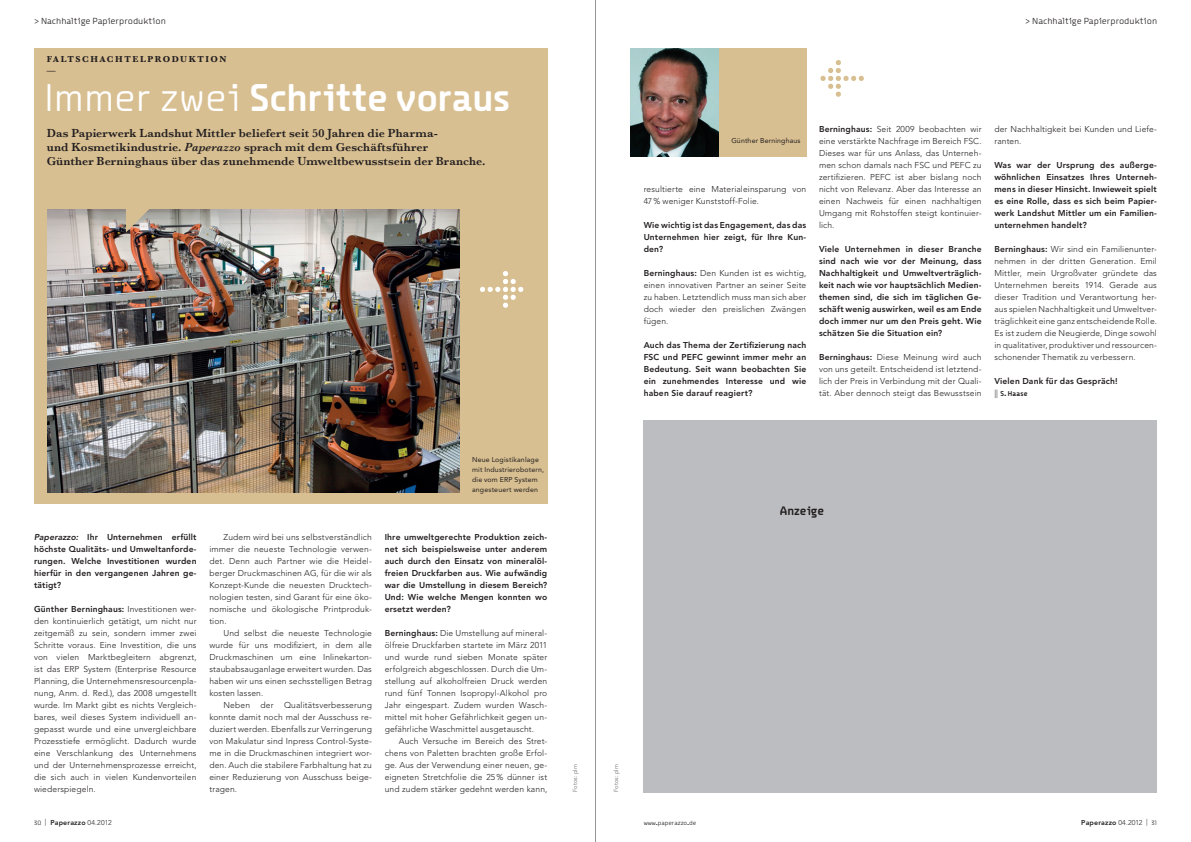
<style>
.page{position:relative;width:1191px;height:842px;background:#fff}
.page>*{position:absolute;margin:0;border:0;box-sizing:border-box;transform-origin:0 0}
.head_reg_44{font:700 44px "Newtype Stereo Rounded";letter-spacing:-.005em;color:#fff}
.subhead_bold_14{font:700 14px "Newtype Stereo Rounded";color:#231f20}
.vorspann_semib_12{font:600 12px/14px "Baskerville";letter-spacing:.01em;color:#231f20}
.t1{font:10px "Newtype Stereo Rounded Reg";color:#231f20}
.thema_9{font:700 9px "Baskerville";letter-spacing:.17em;color:#231f20}
.fliess_lig_8_5{font:300 8.5px/12px "Avenir LT Std";letter-spacing:.015em;color:#231f20;text-align:justify}
.fliess_lig_8_5-2{font:800 8.5px/12px "Avenir LT Std";letter-spacing:.02em;color:#231f20;text-align:justify}
.fliess_einzug{font:300 8.5px/12px "Avenir LT Std";letter-spacing:.015em;color:#231f20;text-align:justify}
.fliess_lig_8_5-3{font:700 8px "Newtype Stereo Rounded";letter-spacing:.03em;color:#231f20}
.bu_roman_7{font:7px/10px "Avenir LT Std";letter-spacing:.02em;color:#231f20}
.t2{font:800 7px "Avenir LT Std";letter-spacing:.025em;color:#231f20}
.t3{font:7px "Newtype Stereo Rounded Reg";color:#231f20}
.credit{font:5.8px "Avenir LT Std";letter-spacing:.005em;color:#6c6d70}
.s1{font-family:"Newtype Stereo Rounded Reg";font-weight:400}
.s2{font-style:italic}
.s3{font-weight:800}
.s4{font-family:"Avenir LT Std";font-weight:300;font-size:8.5px}
.s5{font-weight:300}
</style>
<div class="page">
<div style="left:34px;top:48px;width:513px;height:456px;background:#d8bf91"></div>
<img style="left:47px;top:209px;width:412px;height:283px">
<svg style="left:126px;top:209px;width:25px;height:23px"></svg>
<div style="left:643px;top:420px;width:514px;height:372px;background:#bcbdc0"></div>
<div style="left:631px;top:48px;width:175px;height:108px;background:#d8bf91"></div>
<img style="left:631px;top:48px;width:87px;height:108px">
<svg style="left:820px;top:60px;width:44px;height:37px"></svg>
<svg style="left:480px;top:271px;width:43px;height:37px"></svg>
<hr style="left:595px;top:0;width:1px;height:842px;background:#939598">
<p class="t1" style="left:34px;top:16px;width:133px">&gt; Nachhaltige Papierproduktion</p>
<p class="t1" style="left:1025px;top:16px;width:133px">&gt; Nachhaltige Papierproduktion</p>
<p class="thema_9" style="left:47px;top:54px;width:181px">FALTSCHACHTELPRODUKTION</p>
<p class="thema_9" style="left:47px;top:66px;width:10px">––</p>
<p class="head_reg_44" style="left:44px;top:75px;width:468px"><span class="s1">Immer zwei</span> Schritte voraus</p>
<p class="vorspann_semib_12" style="left:47px;top:126px;width:440px">Das Papierwerk Landshut Mittler beliefert seit 50 Jahren die Pharma-<br>und Kosmetikindustrie. <span class="s2">Paperazzo</span> sprach mit dem Geschäftsführer<br>Günther Berninghaus über das zunehmende Umweltbewusstsein der Branche.</p>
<p class="fliess_einzug" style="left:643px;top:183px;width:164px">resultierte eine Materialeinsparung von<br>47% weniger Kunststoff-Folie.</p>
<p class="fliess_lig_8_5-2" style="left:643px;top:219px;width:164px">Wie wichtig ist das Engagement, das das Unternehmen hier zeigt, für Ihre Kun&shy;den?</p>
<p class="fliess_lig_8_5" style="left:643px;top:267px;width:164px"><span class="s3">Berninghaus:</span> Den Kunden ist es wichtig, einen innovativen Partner an seiner Seite zu haben. Letztendlich muss man sich aber doch wieder den preislichen Zwängen fügen.</p>
<p class="fliess_lig_8_5-2" style="left:643px;top:339px;width:164px">Auch das Thema der Zertifizierung nach FSC und PEFC gewinnt immer mehr an Bedeutung. Seit wann beobachten Sie ein zunehmendes Interesse und wie haben Sie darauf reagiert?</p>
<p class="fliess_lig_8_5" style="left:994px;top:123px;width:164px">der Nachhaltigkeit bei Kunden und Liefe&shy;ranten.</p>
<p class="fliess_lig_8_5-2" style="left:994px;top:159px;width:164px">Was war der Ursprung des außerge&shy;wöhnlichen Einsatzes Ihres Unterneh&shy;mens in dieser Hinsicht. Inwieweit spielt es eine Rolle, dass es sich beim Papier&shy;werk Landshut Mittler um ein Familien&shy;unternehmen handelt?</p>
<p class="fliess_lig_8_5" style="left:994px;top:243px;width:164px"><span class="s3">Berninghaus:</span> Wir sind ein Familienunter&shy;nehmen in der dritten Generation. Emil Mittler, mein Urgroßvater gründete das Unternehmen bereits 1914. Gerade aus dieser Tradition und Verantwortung her&shy;aus spielen Nachhaltigkeit und Umweltver&shy;träglichkeit eine ganz entscheidende Rolle.<br>Es ist zudem die Neugierde, Dinge sowohl in qualitativer, produktiver und ressourcen&shy;schonender Thematik zu verbessern.</p>
<p class="fliess_lig_8_5-2" style="left:994px;top:375px;width:125px">Vielen Dank für das Gespräch!</p>
<p class="fliess_lig_8_5-3" style="left:994px;top:389px;width:35px"><span class="s4">||</span> S. Haase</p>
<p class="fliess_lig_8_5" style="left:819px;top:123px;width:164px"><span class="s3">Berninghaus:</span> Seit 2009 beobachten wir eine verstärkte Nachfrage im Bereich FSC.<br>Dieses war für uns Anlass, das Unterneh&shy;men schon damals nach FSC und PEFC zu zertifizieren. PEFC ist aber bislang noch nicht von Relevanz. Aber das Interesse an einen Nachweis für einen nachhaltigen Umgang mit Rohstoffen steigt kontinuier&shy;lich.</p>
<p class="fliess_lig_8_5-2" style="left:819px;top:243px;width:164px">Viele Unternehmen in dieser Branche sind nach wie vor der Meinung, dass Nachhaltigkeit und Umweltverträglich&shy;keit nach wie vor hauptsächlich Medien&shy;themen sind, die sich im täglichen Ge&shy;schäft wenig auswirken, weil es am Ende doch immer nur um den Preis geht. Wie schätzen Sie die Situation ein?</p>
<p class="fliess_lig_8_5" style="left:819px;top:351px;width:164px"><span class="s3">Berninghaus:</span> Diese Meinung wird auch von uns geteilt. Entscheidend ist letztend&shy;lich der Preis in Verbindung mit der Quali&shy;tät. Aber dennoch steigt das Bewusstsein</p>
<p class="bu_roman_7" style="left:731px;top:136px;width:71px">Günther Berninghaus</p>
<p class="bu_roman_7" style="left:472px;top:455px;width:73px">Neue Logistikanlage mit Industrierobotern, die vom ERP System angesteuert werden</p>
<p class="fliess_lig_8_5-2" style="left:34px;top:531px;width:164px"><span class="s2">Paperazzo:</span> Ihr Unternehmen erfüllt höchste Qualitäts- und Umweltanforde&shy;rungen. Welche Investitionen wurden hierfür in den vergangenen Jahren ge&shy;tätigt?</p>
<p class="fliess_lig_8_5" style="left:34px;top:603px;width:164px"><span class="s3">Günther Berninghaus:</span> Investitionen wer&shy;den kontinuierlich getätigt, um nicht nur zeitgemäß zu sein, sondern immer zwei Schritte voraus. Eine Investition, die uns von vielen Marktbegleitern abgrenzt, ist das ERP System (Enterprise Resource Planning, die Unternehmensresourcenpla&shy;nung, Anm. d. Red.), das 2008 umgestellt wurde. Im Markt gibt es nichts Vergleich&shy;bares, weil dieses System individuell an&shy;gepasst wurde und eine unvergleichbare Prozesstiefe ermöglicht. Dadurch wurde eine Verschlankung des Unternehmens und der Unternehmensprozesse erreicht, die sich auch in vielen Kundenvorteilen wiederspiegeln.</p>
<p class="fliess_einzug" style="left:209px;top:531px;width:164px;text-indent:14px">Zudem wird bei uns selbstverständlich immer die neueste Technologie verwen&shy;det. Denn auch Partner wie die Heidel&shy;berger Druckmaschinen AG, für die wir als Konzept-Kunde die neuesten Drucktech&shy;nologien testen, sind Garant für eine öko&shy;nomische und ökologische Printproduk&shy;tion.</p>
<p class="fliess_einzug" style="left:209px;top:627px;width:164px;text-indent:14px">Und selbst die neueste Technologie wurde für uns modifiziert, in dem alle Druckmaschinen um eine Inlinekarton&shy;staubabsauganlage erweitert wurden. Das haben wir uns einen sechsstelligen Betrag kosten lassen.</p>
<p class="fliess_einzug" style="left:209px;top:699px;width:164px;text-indent:14px">Neben der Qualitätsverbesserung konnte damit noch mal der Ausschuss re&shy;duziert werden. Ebenfalls zur Verringerung von Makulatur sind Inpress Control-Syste&shy;me in die Druckmaschinen integriert wor&shy;den. Auch die stabilere Farbhaltung hat zu einer Reduzierung von Ausschuss beige&shy;tragen.</p>
<p class="fliess_lig_8_5-2" style="left:385px;top:531px;width:164px">Ihre umweltgerechte Produktion zeich&shy;net sich beispielsweise unter anderem auch durch den Einsatz von mineralöl&shy;freien Druckfarben aus. Wie aufwändig war die Umstellung in diesem Bereich?<br>Und: Wie welche Mengen konnten wo ersetzt werden?</p>
<p class="fliess_lig_8_5" style="left:385px;top:627px;width:164px"><span class="s3">Berninghaus:</span> Die Umstellung auf mineral&shy;ölfreie Druckfarben startete im März 2011 und wurde rund sieben Monate später erfolgreich abgeschlossen. Durch die Um&shy;stellung auf alkoholfreien Druck werden rund fünf Tonnen Isopropyl-Alkohol pro Jahr eingespart. Zudem wurden Wasch&shy;mittel mit hoher Gefährlichkeit gegen un&shy;gefährliche Waschmittel ausgetauscht.</p>
<p class="fliess_einzug" style="left:385px;top:735px;width:164px;text-indent:14px">Auch Versuche im Bereich des Stret&shy;chens von Paletten brachten große Erfol&shy;ge. Aus der Verwendung einer neuen, ge&shy;eigneten Stretchfolie die 25% dünner ist und zudem stärker gedehnt werden kann,</p>
<p class="credit" style="left:572px;top:792px;width:29px;rotate:-90deg">Fotos: plm</p>
<p class="credit" style="left:613px;top:792px;width:29px;rotate:-90deg">Fotos: plm</p>
<p class="subhead_bold_14" style="left:780px;top:503px;width:46px">Anzeige</p>
<p class="t2" style="left:34px;top:818px;width:79px"><span class="s1">30</span> <span class="s5">|</span> Paperazzo <span class="s5">04.2012</span></p>
<p class="t3" style="left:643px;top:819px;width:54px">www.paperazzo.de</p>
<p class="t2" style="left:1081px;top:818px;width:77px">Paperazzo <span class="s5">04.2012 |</span> <span class="s1">31</span></p>
</div>
